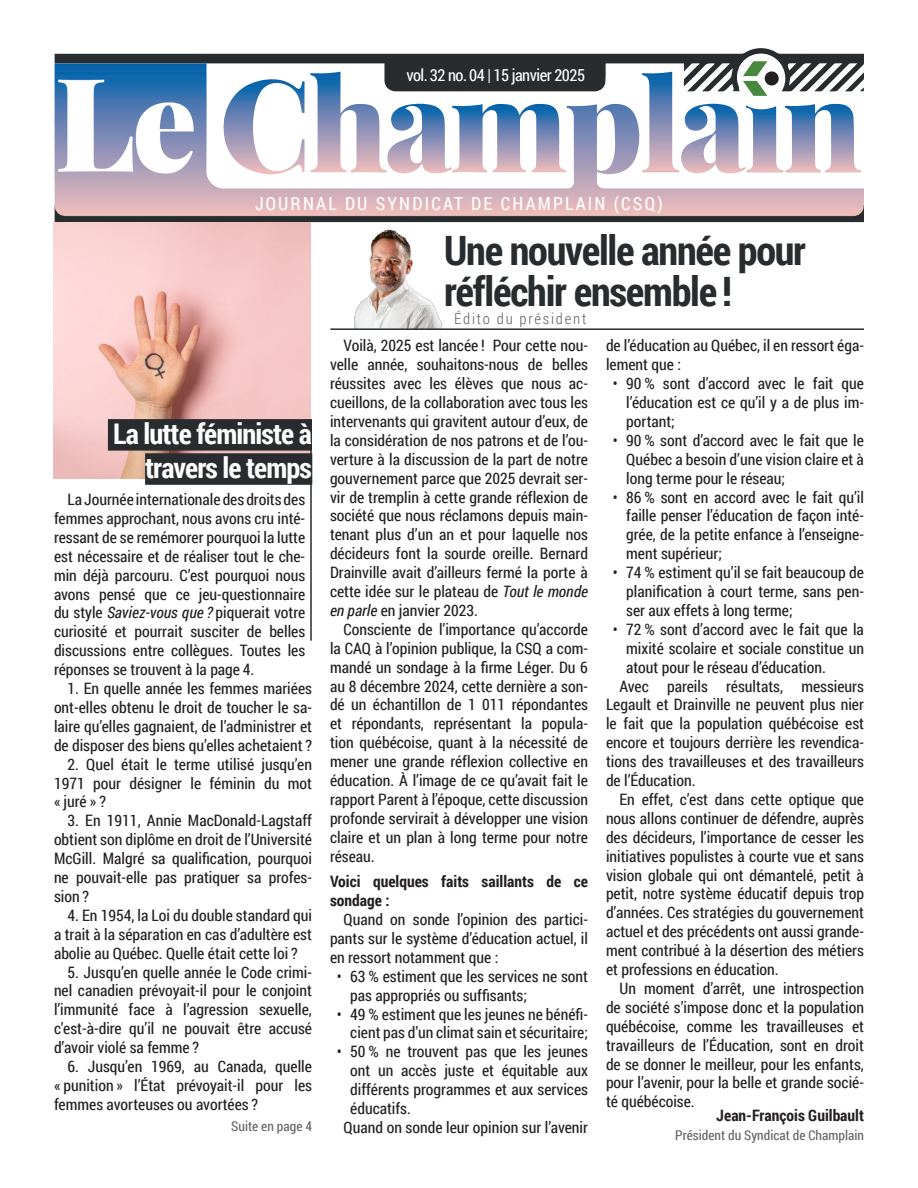
<style>
.page{position:relative;width:918px;height:1188px;background:#fff}
.page>*{position:absolute;margin:0;border:0;box-sizing:border-box;transform-origin:0 0}
.t1{font:700 40.5px/40.5px "Roboto Condensed";letter-spacing:-.03em;color:#292c2f}
._2022-04_Paragraphe_normal{font:700 28.5px/34.2px "Roboto Condensed";letter-spacing:-.03em;color:#fff;text-align:right}
.t2{font:18px "Roboto Condensed";letter-spacing:.12em;color:#fff}
.t3{font:16.5px "Roboto Condensed";letter-spacing:-.03em;color:#fff}
._2022-04_Paragraphe_normal-2{font:15.75px/18.9px "Roboto Condensed";color:#231f20;text-align:justify}
._2022-04_Paragraphe_normal-3{font:700 15.75px/18.9px "Roboto Condensed";color:#231f20}
.t4{font:300 15px "Roboto Condensed";letter-spacing:.12em;color:#646464}
._2022-04_Paragraphe_normal-4{font:13.5px "Roboto Condensed";color:#646464}
.s1{font-style:italic}
</style>
<div class="page">
<img style="left:54px;top:54px;width:810px;height:168px">
<svg style="left:55px;top:48px;width:809px;height:127px"></svg>
<div style="left:765px;top:71px;width:14px;height:14px;background:#231f20;border-radius:50%"></div>
<img style="left:54px;top:223px;width:257px;height:255px">
<img style="left:336px;top:222px;width:119px;height:106px">
<hr style="left:330px;top:328px;width:534px;height:2px;background:#292c2f">
<hr style="left:310px;top:419px;width:2px;height:222px;background:#292c2f">
<div style="left:108px;top:419px;width:204px;height:32px;background:#292c2f"></div>
<div style="left:145px;top:453px;width:167px;height:32px;background:#292c2f"></div>
<p class="t3" style="left:407px;top:64px;width:180px">vol. 32 no. 04 | 15 janvier 2025</p>
<p class="t2" style="left:255px;top:191px;width:409px">JOURNAL DU SYNDICAT DE CHAMPLAIN (CSQ)</p>
<p class="t1" style="left:444px;top:229px;width:363px">Une nouvelle année pour réfléchir ensemble !</p>
<p class="t4" style="left:454px;top:309px;width:134px">Édito du président</p>
<p class="_2022-04_Paragraphe_normal" style="left:113px;top:416px;width:200px">La lutte féministe à travers le temps</p>
<p class="_2022-04_Paragraphe_normal-2" style="left:54px;top:489px;width:253px;text-indent:14px">La Journée internationale des droits des femmes approchant, nous avons cru inté&shy;ressant de se remémorer pourquoi la lutte est nécessaire et de réaliser tout le che&shy;min déjà parcouru. C’est pourquoi nous avons pensé que ce jeu-questionnaire du style <span class="s1">Saviez-vous que ?</span> piquerait votre curiosité et pourrait susciter de belles discussions entre collègues. Toutes les réponses se trouvent à la page 4.</p>
<p class="_2022-04_Paragraphe_normal-2" style="left:54px;top:678px;width:260px;text-indent:14px">1. En quelle année les femmes mariées ont-elles obtenu le droit de toucher le sa&shy;laire qu’elles gagnaient, de l’administrer et de disposer des biens qu’elles achetaient ?</p>
<p class="_2022-04_Paragraphe_normal-2" style="left:54px;top:754px;width:260px;text-indent:14px">2. Quel était le terme utilisé jusqu’en 1971 pour désigner le féminin du mot « juré » ?</p>
<p class="_2022-04_Paragraphe_normal-2" style="left:54px;top:811px;width:260px;text-indent:14px">3. En 1911, Annie MacDonald-Lagstaff obtient son diplôme en droit de l’Université McGill. Malgré sa qualification, pourquoi ne pouvait-elle pas pratiquer sa profes&shy;sion ?</p>
<p class="_2022-04_Paragraphe_normal-2" style="left:54px;top:905px;width:260px;text-indent:14px">4. En 1954, la Loi du double standard qui a trait à la séparation en cas d’adultère est abolie au Québec. Quelle était cette loi ?</p>
<p class="_2022-04_Paragraphe_normal-2" style="left:54px;top:962px;width:260px;text-indent:14px">5. Jusqu’en quelle année le Code crimi&shy;nel canadien prévoyait-il pour le conjoint l’immunité face à l’agression sexuelle, c’est-à-dire qu’il ne pouvait être accusé d’avoir violé sa femme ?</p>
<p class="_2022-04_Paragraphe_normal-2" style="left:54px;top:1056px;width:260px;text-indent:14px">6. Jusqu’en 1969, au Canada, quelle « punition » l’État prévoyait-il pour les femmes avorteuses ou avortées ?</p>
<p class="_2022-04_Paragraphe_normal-4" style="left:231px;top:1117px;width:82px">Suite en page 4</p>
<p class="_2022-04_Paragraphe_normal-2" style="left:330px;top:336px;width:260px;text-indent:14px">Voilà, 2025 est lancée ! Pour cette nou&shy;velle année, souhaitons-nous de belles réussites avec les élèves que nous ac&shy;cueillons, de la collaboration avec tous les intervenants qui gravitent autour d’eux, de la considération de nos patrons et de l’ou&shy;verture à la discussion de la part de notre gouvernement parce que 2025 devrait ser&shy;vir de tremplin à cette grande réflexion de société que nous réclamons depuis main&shy;tenant plus d’un an et pour laquelle nos décideurs font la sourde oreille. Bernard Drainville avait d’ailleurs fermé la porte à cette idée sur le plateau de <span class="s1">Tout le monde en parle</span> en janvier 2023.</p>
<p class="_2022-04_Paragraphe_normal-2" style="left:330px;top:619px;width:260px;text-indent:14px">Consciente de l’importance qu’accorde la CAQ à l’opinion publique, la CSQ a com&shy;mandé un sondage à la firme Léger. Du 6 au 8 décembre 2024, cette dernière a son&shy;dé un échantillon de 1 011 répondantes et répondants, représentant la popula&shy;tion québécoise, quant à la nécessité de mener une grande réflexion collective en éducation. À l’image de ce qu’avait fait le rapport Parent à l’époque, cette discussion profonde servirait à développer une vision claire et un plan à long terme pour notre réseau.</p>
<p class="_2022-04_Paragraphe_normal-3" style="left:330px;top:872px;width:259px">Voici quelques faits saillants de ce sondage :</p>
<p class="_2022-04_Paragraphe_normal-2" style="left:330px;top:909px;width:260px;text-indent:14px">Quand on sonde l’opinion des partici&shy;pants sur le système d’éducation actuel, il en ressort notamment que :</p>
<p class="_2022-04_Paragraphe_normal-2" style="left:350px;top:966px;width:239px;text-indent:-14px">• 63 % estiment que les services ne sont pas appropriés ou suffisants;</p>
<p class="_2022-04_Paragraphe_normal-2" style="left:337px;top:1004px;width:253px;text-align:right">• 49 % estiment que les jeunes ne bénéfi&shy;cient pas d’un climat sain et sécuritaire;</p>
<p class="_2022-04_Paragraphe_normal-2" style="left:350px;top:1042px;width:239px;text-indent:-14px">• 50 % ne trouvent pas que les jeunes ont un accès juste et équitable aux différents programmes et aux services éducatifs.</p>
<p class="_2022-04_Paragraphe_normal-2" style="left:344px;top:1117px;width:246px">Quand on sonde leur opinion sur l’avenir</p>
<p class="_2022-04_Paragraphe_normal-2" style="left:606px;top:336px;width:260px">de l’éducation au Québec, il en ressort éga&shy;lement que :</p>
<p class="_2022-04_Paragraphe_normal-2" style="left:626px;top:374px;width:239px;text-indent:-14px">• 90 % sont d’accord avec le fait que l’éducation est ce qu’il y a de plus im&shy;portant;</p>
<p class="_2022-04_Paragraphe_normal-2" style="left:626px;top:430px;width:239px;text-indent:-14px">• 90 % sont d’accord avec le fait que le Québec a besoin d’une vision claire et à long terme pour le réseau;</p>
<p class="_2022-04_Paragraphe_normal-2" style="left:626px;top:487px;width:239px;text-indent:-14px">• 86 % sont en accord avec le fait qu’il faille penser l’éducation de façon inté&shy;grée, de la petite enfance à l’enseigne&shy;ment supérieur;</p>
<p class="_2022-04_Paragraphe_normal-2" style="left:626px;top:563px;width:239px;text-indent:-14px">• 74 % estiment qu’il se fait beaucoup de planification à court terme, sans pen&shy;ser aux effets à long terme;</p>
<p class="_2022-04_Paragraphe_normal-2" style="left:626px;top:619px;width:239px;text-indent:-14px">• 72 % sont d’accord avec le fait que la mixité scolaire et sociale constitue un atout pour le réseau d’éducation.</p>
<p class="_2022-04_Paragraphe_normal-2" style="left:606px;top:676px;width:260px;text-indent:14px">Avec pareils résultats, messieurs Legault et Drainville ne peuvent plus nier le fait que la population québécoise est encore et toujours derrière les revendica&shy;tions des travailleuses et des travailleurs de l’Éducation.</p>
<p class="_2022-04_Paragraphe_normal-2" style="left:606px;top:789px;width:260px;text-indent:14px">En effet, c’est dans cette optique que nous allons continuer de défendre, auprès des décideurs, l’importance de cesser les initiatives populistes à courte vue et sans vision globale qui ont démantelé, petit à petit, notre système éducatif depuis trop d’années. Ces stratégies du gouvernement actuel et des précédents ont aussi grande&shy;ment contribué à la désertion des métiers et professions en éducation.</p>
<p class="_2022-04_Paragraphe_normal-2" style="left:606px;top:978px;width:260px;text-indent:14px">Un moment d’arrêt, une introspection de société s’impose donc et la population québécoise, comme les travailleuses et travailleurs de l’Éducation, sont en droit de se donner le meilleur, pour les enfants, pour l’avenir, pour la belle et grande socié&shy;té québécoise.</p>
<p class="_2022-04_Paragraphe_normal-3" style="left:716px;top:1105px;width:149px">Jean-François Guilbault</p>
<p class="_2022-04_Paragraphe_normal-4" style="left:675px;top:1126px;width:190px">Président du Syndicat de Champlain</p>
</div>
